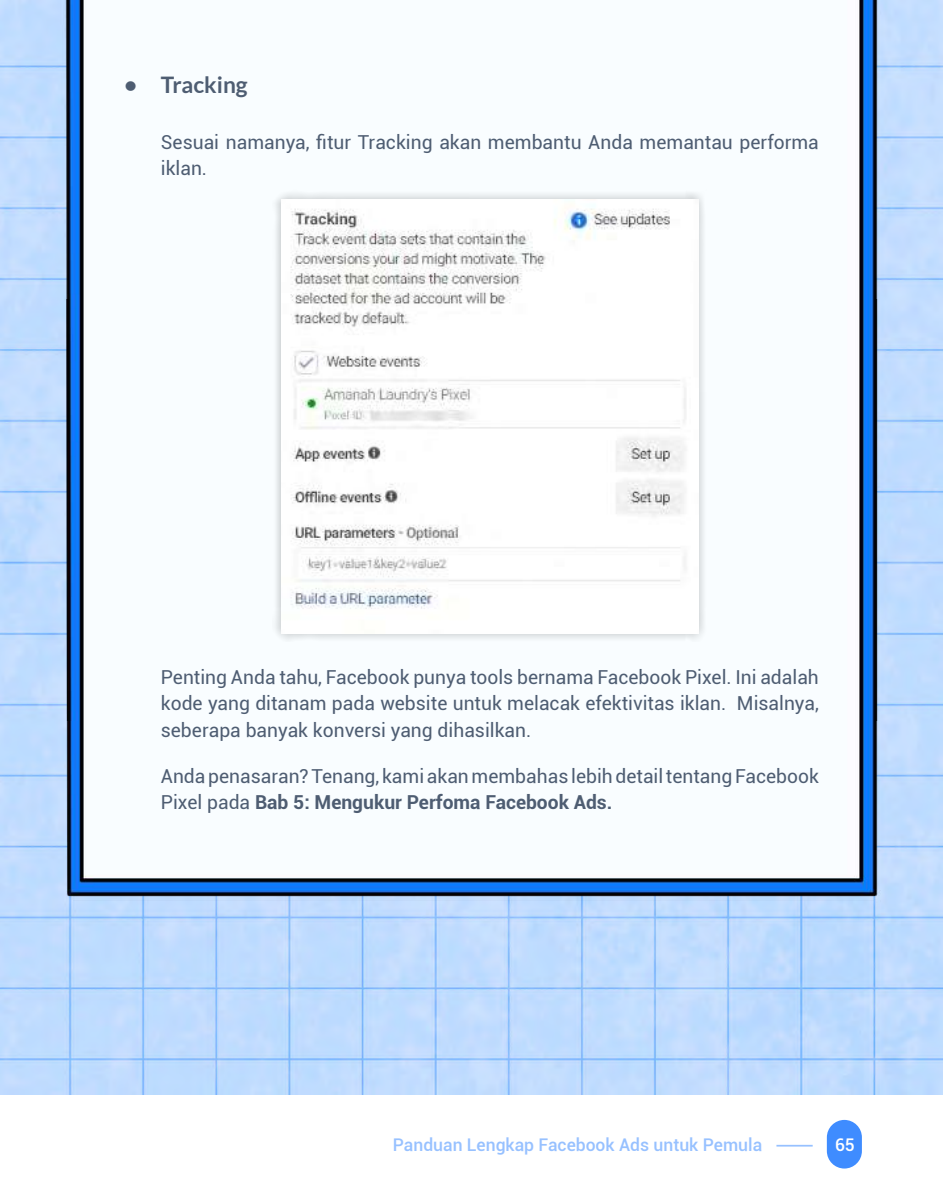
<style>
.page{position:relative;width:943px;height:1191px;background:#fff}
.page>*{position:absolute;margin:0;border:0;box-sizing:border-box;transform-origin:0 0}
.t1{font:700 22.75px "Lato";color:#4e5d72}
.t2{font:19.25px/26.2px "Roboto";color:#4e5d72}
.t3{font:500 17.5px "Roboto";color:#97c1ff}
.t4{font:500 17.5px "Roboto";color:#fff}
.s1{font-weight:700}
</style>
<div class="page">
<div style="left:826px;top:1119px;width:35px;height:49px;background:#3f8cff;border-radius:18px"></div>
<hr style="left:776px;top:1144px;width:36px;height:2px;background:#97c1ff">
<img style="left:0;top:924px;width:943px;height:170px">
<img style="left:0;top:720px;width:943px;height:204px">
<img style="left:0;top:0;width:943px;height:720px">
<div style="left:272px;top:190px;width:435px;height:452px;background:#000;opacity:.25"></div>
<img style="left:281px;top:199px;width:417px;height:434px">
<p class="t1" style="left:124px;top:71px;width:125px">• Tracking</p>
<p class="t2" style="left:161px;top:128px;width:659px">Sesuai namanya, fitur Tracking akan membantu Anda memantau performa iklan.</p>
<p class="t2" style="left:161px;top:663px;width:659px;text-align:justify">Penting Anda tahu, Facebook punya tools bernama Facebook Pixel. Ini adalah kode yang ditanam pada website untuk melacak efektivitas iklan. Misalnya, seberapa banyak konversi yang dihasilkan.</p>
<p class="t2" style="left:161px;top:762px;width:659px">Anda penasaran? Tenang, kami akan membahas lebih detail tentang Facebook<br>Pixel pada <span class="s1">Bab 5: Mengukur Perfoma Facebook Ads.</span></p>
<p class="t3" style="left:393px;top:1132px;width:371px">Panduan Lengkap Facebook Ads untuk Pemula</p>
<p class="t4" style="left:835px;top:1132px;width:21px">65</p>
</div>
